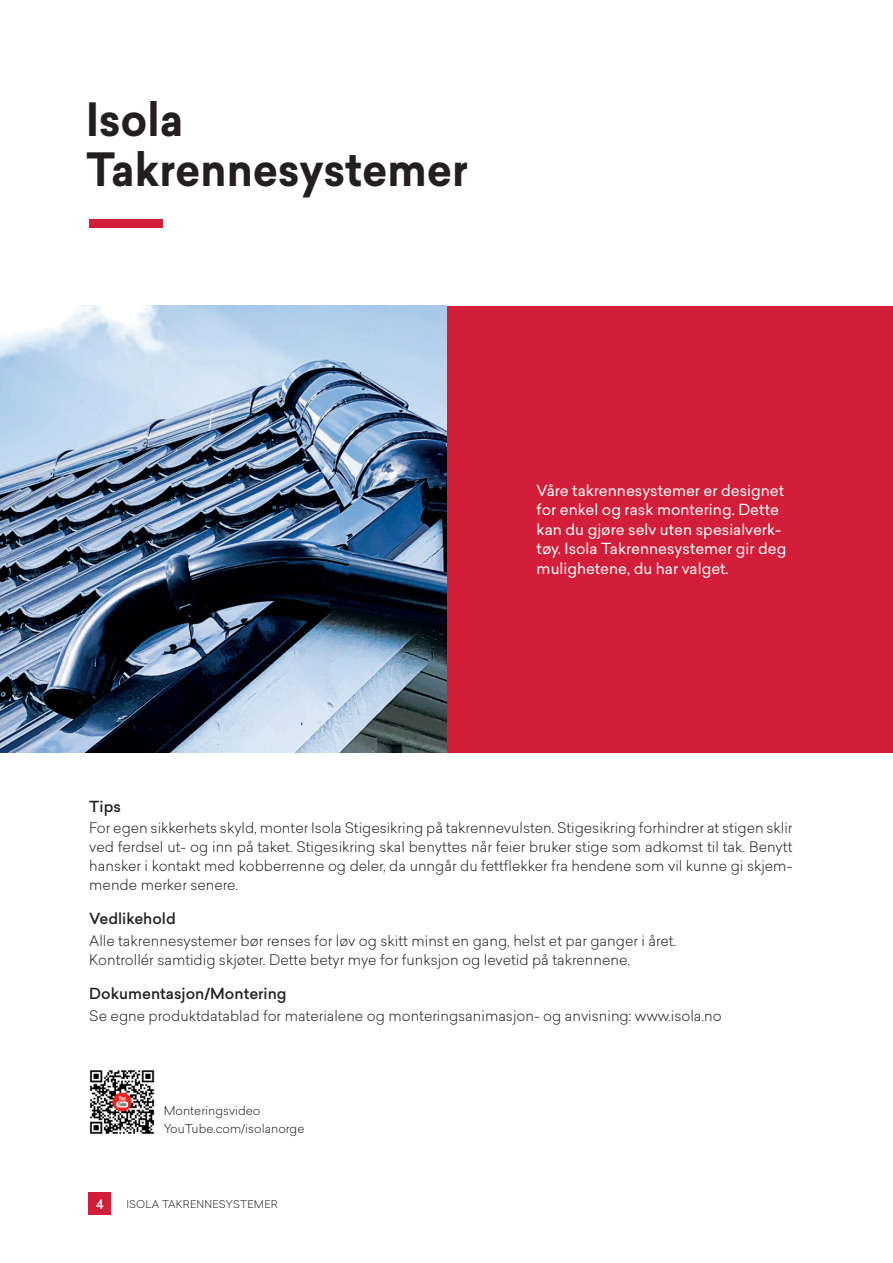
<style>
.page{position:relative;width:893px;height:1263px;background:#fff}
.page>*{position:absolute;margin:0;border:0;box-sizing:border-box;transform-origin:0 0}
.t1{font:700 45px/49.3px "Sailec";color:#231f20;scale:.94 1}
.t2{font:15px/19.5px "Sailec";color:#fff}
.t3{font:500 15px "Sailec";color:#231f20}
.t4{font:300 14.25px/18.8px "Sailec";color:#231f20;text-align:justify}
.t5{font:500 12.75px "Sailec";color:#fff}
.t6{font:300 12px/18.8px "Sailec";color:#231f20}
.t7{font:300 10.5px "Sailec";letter-spacing:.02em;color:#231f20}
</style>
<div class="page">
<div style="left:89px;top:1193px;width:22px;height:22px;background:#d31e39"></div>
<div style="left:446px;top:306px;width:447px;height:446px;background:#d31e39"></div>
<img style="left:0;top:306px;width:446px;height:446px">
<div style="left:89px;top:219px;width:74px;height:8px;background:#d31e39"></div>
<img style="left:89px;top:1070px;width:66px;height:64px">
<h1 class="t1" style="left:86px;top:96px;width:408px">Isola<br>Takrennesystemer</h1>
<p class="t2" style="left:537px;top:480px;width:251px">Våre takrennesystemer er designet for enkel og rask montering. Dette kan du gjøre selv uten spesialverk&shy;tøy. Isola Takrennesystemer gir deg mulighetene, du har valget.</p>
<p class="t3" style="left:89px;top:795px;width:33px">Tips</p>
<p class="t4" style="left:89px;top:818px;width:705px">For egen sikkerhets skyld, monter Isola Stigesikring på takrennevulsten. Stigesikring forhindrer at stigen sklir ved ferdsel ut- og inn på taket. Stigesikring skal benyttes når feier bruker stige som adkomst til tak. Benytt hansker i kontakt med kobberrenne og deler, da unngår du fettflekker fra hendene som vil kunne gi skjem&shy;mende merker senere.</p>
<p class="t3" style="left:89px;top:908px;width:88px">Vedlikehold</p>
<p class="t4" style="left:89px;top:931px;width:588px">Alle takrennesystemer bør renses for løv og skitt minst en gang, helst et par ganger i året.<br>Kontrollér samtidig skjøter. Dette betyr mye for funksjon og levetid på takrennene.</p>
<p class="t3" style="left:89px;top:983px;width:199px">Dokumentasjon/Montering</p>
<p class="t4" style="left:89px;top:1006px;width:634px">Se egne produktdatablad for materialene og monteringsanimasjon- og anvisning: www.isola.no</p>
<p class="t6" style="left:164px;top:1100px;width:142px">Monteringsvideo<br>YouTube.com/isolanorge</p>
<p class="t5" style="left:96px;top:1195px;width:9px">4</p>
<p class="t7" style="left:126px;top:1196px;width:153px">ISOLA TAKRENNESYSTEMER</p>
</div>
